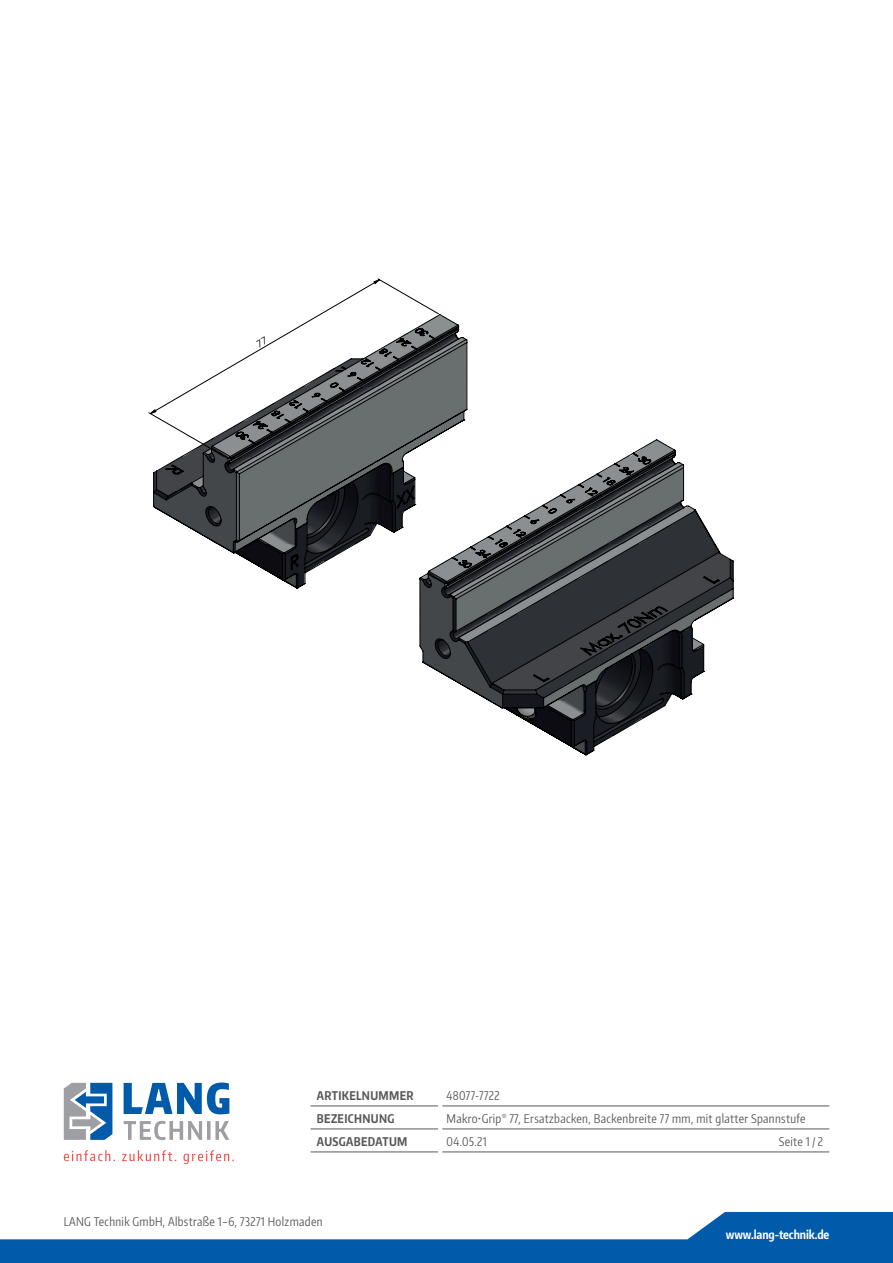
<style>
.page{position:relative;width:893px;height:1263px;background:#fff}
.page>*{position:absolute;margin:0;border:0;box-sizing:border-box;transform-origin:0 0}
.t1{font:12px "Encode Sans Compressed";letter-spacing:.03em;color:#57585a}
.t2{font:700 12px "Encode Sans Compressed";letter-spacing:.03em;color:#57585a}
.t3{font:700 12px "Encode Sans Compressed";letter-spacing:-.01em;color:#fff}
</style>
<div class="page">
<svg style="left:0;top:1212px;width:893px;height:51px;fill:#015aaa"></svg>
<svg style="left:124px;top:1082px;width:105px;height:32px"></svg>
<svg style="left:124px;top:1121px;width:105px;height:19px"></svg>
<svg style="left:64px;top:1083px;width:48px;height:57px"></svg>
<svg style="left:64px;top:1150px;width:170px;height:14px"></svg>
<hr style="left:311px;top:1106px;width:127px;height:1px;background:#57585a">
<hr style="left:442px;top:1106px;width:387px;height:1px;background:#57585a">
<hr style="left:311px;top:1129px;width:127px;height:1px;background:#57585a">
<hr style="left:442px;top:1129px;width:387px;height:1px;background:#57585a">
<hr style="left:311px;top:1152px;width:127px;height:1px;background:#57585a">
<hr style="left:442px;top:1152px;width:387px;height:1px;background:#57585a">
<svg style="left:153px;top:314px;width:581px;height:441px"></svg>
<svg style="left:150px;top:279px;width:230px;height:135px"></svg>
<p class="t2" style="left:317px;top:1087px;width:98px">ARTIKELNUMMER</p>
<p class="t1" style="left:447px;top:1087px;width:55px">48077-7722</p>
<p class="t2" style="left:317px;top:1110px;width:79px">BEZEICHNUNG</p>
<p class="t1" style="left:447px;top:1110px;width:360px">Makro•Grip<sup>®</sup> 77, Ersatzbacken, Backenbreite 77 mm, mit glatter Spannstufe</p>
<p class="t2" style="left:317px;top:1133px;width:92px">AUSGABEDATUM</p>
<p class="t1" style="left:447px;top:1133px;width:42px">04.05.21</p>
<p class="t1" style="left:779px;top:1133px;width:46px">Seite 1 / 2</p>
<p class="t1" style="left:64px;top:1213px;width:260px">LANG Technik GmbH, Albstraße 1–6, 73271 Holzmaden</p>
<p class="t3" style="left:726px;top:1227px;width:105px">www.lang-technik.de</p>
</div>
